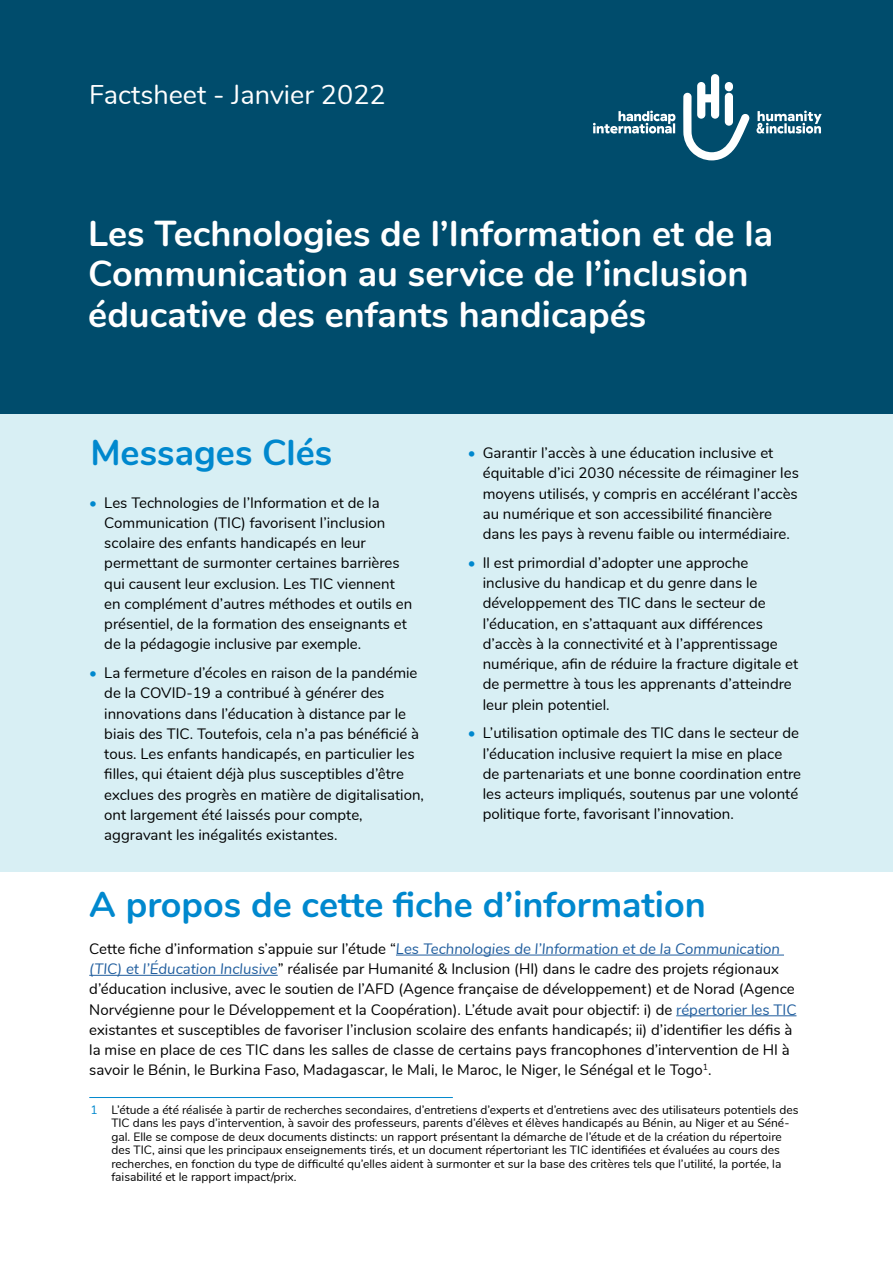
<style>
.page{position:relative;width:893px;height:1263px;background:#fff}
.page>*{position:absolute;margin:0;border:0;box-sizing:border-box;transform-origin:0 0}
.Heading_1{font:700 36px/40.5px "Nunito";color:#fff}
.Heading_1-2{font:700 36px "Nunito";color:#0088ce}
.t1{font:27px "Nunito";color:#fff}
.Bullet{font:15px/20.2px "Nunito";color:#000}
.Text{font:15px/20.2px "Nunito";color:#000}
.Note{font:12px/13.5px "Nunito";color:#000}
.s1{color:#0088ce}
.s2{font-style:italic;color:#215e9e}
.s3{color:#215e9e}
</style>
<div class="page">
<div style="left:0;top:391px;width:893px;height:481px;background:#d8eff4"></div>
<div style="left:0;top:0;width:893px;height:414px;background:#004c6c"></div>
<svg style="left:683px;top:74px;width:67px;height:86px"></svg>
<svg style="left:756px;top:111px;width:66px;height:23px"></svg>
<svg style="left:593px;top:111px;width:82px;height:23px"></svg>
<hr style="left:396px;top:955px;width:388px;height:1px;background:#215e9e">
<hr style="left:89px;top:975px;width:189px;height:1px;background:#215e9e">
<hr style="left:676px;top:1015px;width:120px;height:1px;background:#215e9e">
<hr style="left:89px;top:1097px;width:364px;height:1px;background:#0088ce">
<p class="t1" style="left:89px;top:75px;width:298px">Factsheet - Janvier 2022</p>
<h1 class="Heading_1" style="left:88px;top:211px;width:686px">Les Technologies de l’Information et de la<br>Communication au service de l’inclusion éducative des enfants handicapés</h1>
<h1 class="Heading_1-2" style="left:90px;top:426px;width:243px">Messages Clés</h1>
<p class="Bullet" style="left:483px;top:442px;width:318px;text-indent:-15px"><span class="s1">•</span> Garantir l’accès à une éducation inclusive et équitable d’ici 2030 nécessite de réimaginer les moyens utilisés, y compris en accélérant l’accès au numérique et son accessibilité financière dans les pays à revenu faible ou intermédiaire.</p>
<p class="Bullet" style="left:483px;top:552px;width:317px;text-indent:-15px"><span class="s1">•</span> Il est primordial d’adopter une approche inclusive du handicap et du genre dans le développement des TIC dans le secteur de l’éducation, en s’attaquant aux différences d’accès à la connectivité et à l’apprentissage numérique, afin de réduire la fracture digitale et de permettre à tous les apprenants d’atteindre leur plein potentiel.</p>
<p class="Bullet" style="left:483px;top:722px;width:320px;text-indent:-15px"><span class="s1">•</span> L’utilisation optimale des TIC dans le secteur de l’éducation inclusive requiert la mise en place de partenariats et une bonne coordination entre les acteurs impliqués, soutenus par une volonté politique forte, favorisant l’innovation.</p>
<p class="Bullet" style="left:104px;top:491px;width:310px;text-indent:-15px"><span class="s1">•</span> Les Technologies de l’Information et de la Communication (TIC) favorisent l’inclusion scolaire des enfants handicapés en leur permettant de surmonter certaines barrières qui causent leur exclusion. Les TIC viennent en complément d’autres méthodes et outils en présentiel, de la formation des enseignants et de la pédagogie inclusive par exemple.</p>
<p class="Bullet" style="left:104px;top:662px;width:321px;text-indent:-15px"><span class="s1">•</span> La fermeture d’écoles en raison de la pandémie de la COVID-19 a contribué à générer des innovations dans l’éducation à distance par le biais des TIC. Toutefois, cela n’a pas bénéficié à tous. Les enfants handicapés, en particulier les filles, qui étaient déjà plus susceptibles d’être exclues des progrès en matière de digitalisation, ont largement été laissés pour compte, aggravant les inégalités existantes.</p>
<h1 class="Heading_1-2" style="left:89px;top:877px;width:618px">A propos de cette fiche d’information</h1>
<p class="Text" style="left:89px;top:938px;width:709px">Cette fiche d’information s’appuie sur l’étude “<span class="s2">Les Technologies de l’Information et de la Communication (TIC) et l’Éducation Inclusive</span>” réalisée par Humanité &amp; Inclusion (HI) dans le cadre des projets régionaux d’éducation inclusive, avec le soutien de l’AFD (Agence française de développement) et de Norad (Agence Norvégienne pour le Développement et la Coopération). L’étude avait pour objectif: i) de <span class="s3">répertorier les TIC </span>existantes et susceptibles de favoriser l’inclusion scolaire des enfants handicapés; ii) d’identifier les défis à la mise en place de ces TIC dans les salles de classe de certains pays francophones d’intervention de HI à savoir le Bénin, le Burkina Faso, Madagascar, le Mali, le Maroc, le Niger, le Sénégal et le Togo<sup>1</sup>.</p>
<p class="Note" style="left:111px;top:1102px;width:689px;text-indent:-21px"><span class="s1">1</span> L’étude a été réalisée à partir de recherches secondaires, d’entretiens d’experts et d’entretiens avec des utilisateurs potentiels des TIC dans les pays d’intervention, à savoir des professeurs, parents d’élèves et élèves handicapés au Bénin, au Niger et au Séné&shy;gal. Elle se compose de deux documents distincts: un rapport présentant la démarche de l’étude et de la création du répertoire des TIC, ainsi que les principaux enseignements tirés, et un document répertoriant les TIC identifiées et évaluées au cours des recherches, en fonction du type de difficulté qu’elles aident à surmonter et sur la base des critères tels que l’utilité, la portée, la faisabilité et le rapport impact/prix.</p>
</div>
